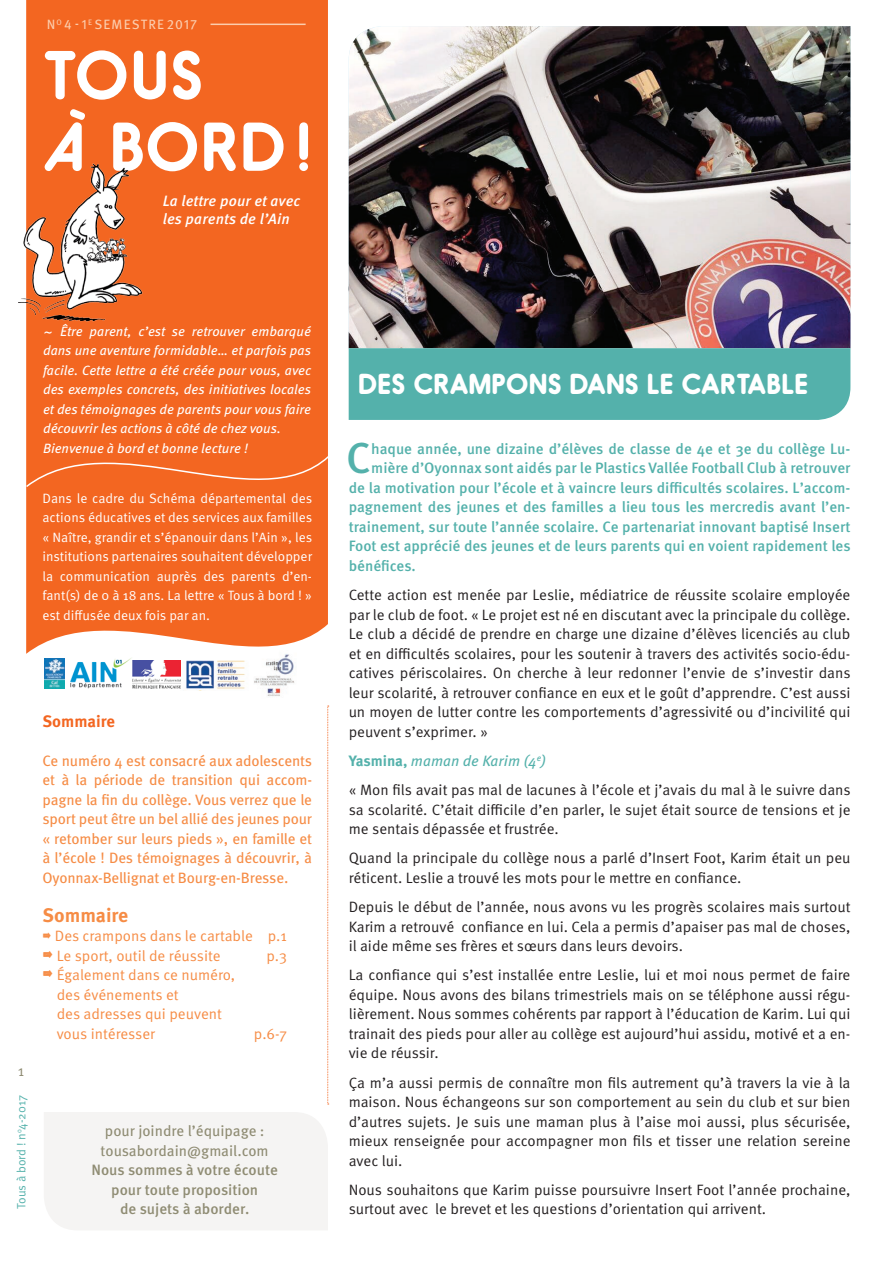
<style>
.page{position:relative;width:893px;height:1263px;background:#fff}
.page>*{position:absolute;margin:0;border:0;box-sizing:border-box;transform-origin:0 0}
.t1{font:500 64.35px/71.6px "Hiruko Pro Alternate";color:#fff}
.t2{font:500 43.2px "Meta Pro";color:#54b1ab}
.t3{font:27px "Hiruko Pro Bld";color:#fff}
.t4{font:700 19.5px "Meta Pro";color:#f68c45}
.t5{font:700 16.5px "Meta Pro";color:#f36621}
.t6{font:15px/19.5px "Meta Pro";color:#231f20;text-align:justify}
.t7{font:500 15px "Meta Pro";color:#54b1ab}
.t8{font:15px/19.5px "Meta Pro";letter-spacing:-.01em;color:#f68c45;text-align:justify}
.t9{font:15px/19.5px "Meta Pro";color:#f68c45}
.t10{font:500 15px/19.5px "Meta Pro";color:#8f8c73;text-align:center}
.t11{font:15px/19.5px "Meta Pro";color:#8f8c73}
.t12{font:italic 500 15px/18px "Meta Pro";letter-spacing:.01em;color:#fff}
.t13{font:15px "Meta Pro";color:#8f8c73}
.t14{font:13.5px/19.5px "Meta Pro";color:#fff;text-align:justify}
.t15{font:italic 13.5px/19.5px "Meta Pro";color:#fff}
.t16{font:13.5px "Meta Pro";letter-spacing:.08em;color:#fccdad}
.t17{font:12px "Meta Pro";color:#54b1ab}
.s1{font-family:"Hiruko Pro Book Oblq";font-style:normal}
.s2{font-family:"Veneer Extras"}
.s3{font-family:"Veneer Extras";font-size:18px}
.s4{font-weight:700;color:#54b1ab}
.s5{font-style:italic;color:#54b1ab}
</style>
<div class="page">
<div style="left:44px;top:1112px;width:284px;height:118px;background:#f5f4f3"></div>
<img style="left:349px;top:26px;width:501px;height:322px">
<div style="left:26px;top:0;width:302px;height:688px;background:#f36621"></div>
<div style="left:349px;top:348px;width:501px;height:72px;background:#54b1ab"></div>
<hr style="left:211px;top:24px;width:95px;height:1px;background:#fccdad">
<img style="left:18px;top:154px;width:125px;height:171px">
<img style="left:181px;top:654px;width:73px;height:35px">
<img style="left:254px;top:650px;width:43px;height:47px">
<img style="left:69px;top:657px;width:64px;height:32px">
<img style="left:133px;top:660px;width:47px;height:28px">
<img style="left:44px;top:658px;width:21px;height:31px">
<div style="left:26px;top:422px;width:302px;height:98px;background:#f36621"></div>
<svg style="left:327px;top:706px;width:2px;height:398px"></svg>
<p class="t16" style="left:47px;top:16px;width:152px">N<sup>O</sup> 4 - 1<sup>E</sup> SEMESTRE 2017</p>
<h1 class="t1" style="left:41px;top:39px;width:271px">TOUS<br>À BORD!</h1>
<p class="t12" style="left:163px;top:192px;width:139px">La lettre pour et avec les parents de l’Ain</p>
<p class="t15" style="left:43px;top:322px;width:270px"><span class="s1">~</span> Être parent, c’est se retrouver embarqué dans une aventure formidable… et parfois pas facile. Cette lettre a été créée pour vous, avec des exemples concrets, des initiatives locales et des témoignages de parents pour vous faire découvrir les actions à côté de chez vous.<br>Bienvenue à bord et bonne lecture !</p>
<p class="t14" style="left:43px;top:488px;width:271px">Dans le cadre du Schéma départemental des actions éducatives et des services aux familles « Naître, grandir et s’épanouir dans l’Ain », les institutions partenaires souhaitent développer la communication auprès des parents d’en&shy;fant(s) de 0 à 18 ans. La lettre « Tous à bord ! » est diffusée deux fois par an.</p>
<p class="t13" style="left:18px;top:1061px;width:8px">1</p>
<p class="t17" style="left:14px;top:1209px;width:115px;rotate:-90deg">Tous à bord ! n<sup>o</sup>4-2017</p>
<p class="t5" style="left:43px;top:711px;width:74px">Sommaire</p>
<p class="t8" style="left:43px;top:751px;width:271px">Ce numéro 4 est consacré aux adolescents et à la période de transition qui accom&shy;pagne la fin du collège. Vous verrez que le sport peut être un bel allié des jeunes pour « retomber sur leurs pieds », en famille et à l’école ! Des témoignages à découvrir, à Oyonnax-Bellignat et Bourg-en-Bresse.</p>
<h3 class="t4" style="left:43px;top:903px;width:87px">Sommaire</h3>
<p class="t9" style="left:43px;top:927px;width:246px"><span class="s2">3</span> Des crampons dans le cartable p.1<br><span class="s3">3</span> Le sport, outil de réussite</p>
<p class="t9" style="left:266px;top:946px;width:22px">p.3</p>
<p class="t9" style="left:57px;top:966px;width:180px;text-indent:-14px"><span class="s3">3</span> Également dans ce numéro, des événements et<br>des adresses qui peuvent vous intéresser</p>
<p class="t9" style="left:254px;top:1024px;width:35px">p.6-7</p>
<p class="t11" style="left:101px;top:1122px;width:170px">pour joindre l’équipage : tousabordain@gmail.com</p>
<p class="t10" style="left:92px;top:1161px;width:188px">Nous sommes à votre écoute pour toute proposition<br>de sujets à aborder.</p>
<h3 class="t3" style="left:358px;top:368px;width:452px">DES CRAMPONS DANS LE CARTABLE</h3>
<h2 class="t2" style="left:346px;top:431px;width:26px">C</h2>
<p class="t7" style="left:371px;top:439px;width:481px">haque année, une dizaine d’élèves de classe de 4e et 3e du collège Lu-</p>
<p class="t7" style="left:371px;top:459px;width:481px">mière d’Oyonnax sont aidés par le Plastics Vallée Football Club à retrouver</p>
<p class="t7" style="left:349px;top:478px;width:503px">de la motivation pour l’école et à vaincre leurs difficultés scolaires. L’accom-</p>
<p class="t7" style="left:349px;top:498px;width:503px">pagnement des jeunes et des familles a lieu tous les mercredis avant l’en-</p>
<p class="t7" style="left:349px;top:517px;width:503px">trainement, sur toute l’année scolaire. Ce partenariat innovant baptisé Insert</p>
<p class="t7" style="left:349px;top:537px;width:503px">Foot est apprécié des jeunes et de leurs parents qui en voient rapidement les</p>
<p class="t7" style="left:349px;top:556px;width:69px">bénéfices.</p>
<p class="t6" style="left:349px;top:586px;width:503px">Cette action est menée par Leslie, médiatrice de réussite scolaire employée par le club de foot. « Le projet est né en discutant avec la principale du collège.<br>Le club a décidé de prendre en charge une dizaine d’élèves licenciés au club et en difficultés scolaires, pour les soutenir à travers des activités socio-édu&shy;catives périscolaires. On cherche à leur redonner l’envie de s’investir dans leur scolarité, à retrouver confiance en eux et le goût d’apprendre. C’est aussi un moyen de lutter contre les comportements d’agressivité ou d’incivilité qui peuvent s’exprimer. »</p>
<p class="t6" style="left:349px;top:746px;width:503px;line-height:29.2px"><span class="s4">Yasmina,</span> <span class="s5">maman de Karim (4</span><sup>e</sup><span class="s5">)<br></span>« Mon fils avait pas mal de lacunes à l’école et j’avais du mal à le suivre dans</p>
<p class="t6" style="left:349px;top:800px;width:503px">sa scolarité. C’était difficile d’en parler, le sujet était source de tensions et je me sentais dépassée et frustrée.</p>
<p class="t6" style="left:349px;top:849px;width:503px">Quand la principale du collège nous a parlé d’Insert Foot, Karim était un peu réticent. Leslie a trouvé les mots pour le mettre en confiance.</p>
<p class="t6" style="left:349px;top:898px;width:503px">Depuis le début de l’année, nous avons vu les progrès scolaires mais surtout Karim a retrouvé confiance en lui. Cela a permis d’apaiser pas mal de choses, il aide même ses frères et sœurs dans leurs devoirs.</p>
<p class="t6" style="left:349px;top:966px;width:503px">La confiance qui s’est installée entre Leslie, lui et moi nous permet de faire équipe. Nous avons des bilans trimestriels mais on se téléphone aussi régu&shy;lièrement. Nous sommes cohérents par rapport à l’éducation de Karim. Lui qui trainait des pieds pour aller au collège est aujourd’hui assidu, motivé et a en&shy;vie de réussir.</p>
<p class="t6" style="left:349px;top:1073px;width:503px">Ça m’a aussi permis de connaître mon fils autrement qu’à travers la vie à la maison. Nous échangeons sur son comportement au sein du club et sur bien d’autres sujets. Je suis une maman plus à l’aise moi aussi, plus sécurisée, mieux renseignée pour accompagner mon fils et tisser une relation sereine avec lui.</p>
<p class="t6" style="left:349px;top:1180px;width:503px">Nous souhaitons que Karim puisse poursuivre Insert Foot l’année prochaine, surtout avec le brevet et les questions d’orientation qui arrivent.</p>
</div>
